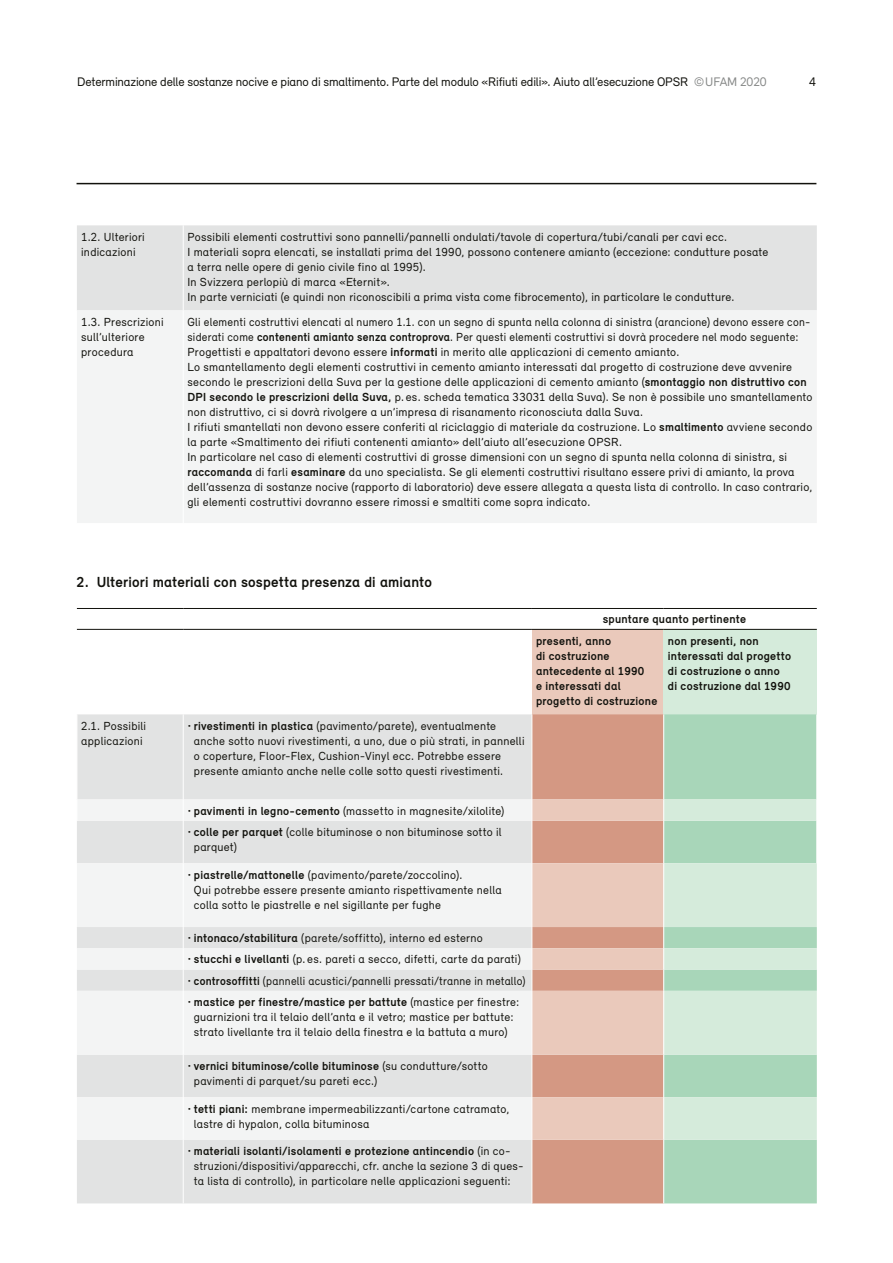
<style>
.page{position:relative;width:893px;height:1263px;background:#fff}
.page>*{position:absolute;margin:0;border:0;box-sizing:border-box;transform-origin:0 0}
._07_Untertitel{font:700 15px "Relevant";letter-spacing:.015em;color:#12120d}
.t1{font:12.75px "Relevant";letter-spacing:-.01em;color:#12120d}
._12_Grundtext_links{font:12px/15px "Relevant";letter-spacing:.025em;color:#12120d}
._12_Grundtext_links-2{font:12px/15px "Relevant";letter-spacing:.025em;color:#12120d;scale:.96 1}
._12_Tabellenkopf{font:700 12px/15px "Relevant";letter-spacing:.02em;color:#12120d}
.s1{color:#878988}
.s2{font-weight:700}
</style>
<div class="page">
<hr style="left:77px;top:183px;width:739px;height:1px;background:#12120d">
<div style="left:77px;top:225px;width:740px;height:85px;background:#e2e3e3"></div>
<div style="left:77px;top:310px;width:740px;height:213px;background:#f3f4f4"></div>
<hr style="left:183px;top:225px;width:1px;height:85px;background:#fff">
<hr style="left:183px;top:310px;width:1px;height:213px;background:#fff">
<div style="left:532px;top:629px;width:132px;height:85px;background:#eac9bb"></div>
<div style="left:664px;top:629px;width:153px;height:85px;background:#d5ebdb"></div>
<div style="left:77px;top:714px;width:454px;height:489px;background:#e2e3e3"></div>
<div style="left:532px;top:714px;width:131px;height:489px;background:#d49883"></div>
<div style="left:664px;top:714px;width:153px;height:489px;background:#a8d6b9"></div>
<svg style="left:77px;top:799px;width:454px;height:341px;fill:#f3f4f4"></svg>
<svg style="left:664px;top:799px;width:153px;height:341px;background:#c4e3ce"></svg>
<hr style="left:77px;top:714px;width:1px;height:85px;background:#fff">
<hr style="left:816px;top:714px;width:1px;height:85px;background:#fff">
<hr style="left:77px;top:608px;width:106px;height:1px;background:#12120d">
<hr style="left:183px;top:608px;width:349px;height:1px;background:#12120d">
<hr style="left:532px;top:608px;width:132px;height:1px;background:#12120d">
<hr style="left:664px;top:608px;width:153px;height:1px;background:#12120d">
<hr style="left:77px;top:629px;width:106px;height:1px;background:#12120d">
<hr style="left:183px;top:629px;width:349px;height:1px;background:#12120d">
<hr style="left:532px;top:629px;width:132px;height:1px;background:#12120d">
<hr style="left:664px;top:629px;width:153px;height:1px;background:#12120d">
<hr style="left:183px;top:714px;width:1px;height:85px;background:#fff">
<svg style="left:77px;top:799px;width:1px;height:22px"></svg>
<svg style="left:183px;top:799px;width:1px;height:22px"></svg>
<svg style="left:816px;top:799px;width:1px;height:22px"></svg>
<hr style="left:183px;top:821px;width:1px;height:42px;background:#fff">
<hr style="left:183px;top:863px;width:1px;height:64px;background:#fff">
<svg style="left:183px;top:927px;width:1px;height:64px"></svg>
<hr style="left:183px;top:991px;width:1px;height:63px;background:#fff">
<hr style="left:183px;top:1054px;width:1px;height:43px;background:#fff">
<hr style="left:183px;top:1097px;width:1px;height:43px;background:#fff">
<hr style="left:183px;top:1140px;width:1px;height:63px;background:#fff">
<svg style="left:531px;top:799px;width:133px;height:341px;background:#e2b7a7"></svg>
<hr style="left:663px;top:991px;width:1px;height:63px;background:#fff">
<hr style="left:663px;top:1054px;width:1px;height:43px;background:#fff">
<hr style="left:663px;top:1097px;width:1px;height:43px;background:#fff">
<hr style="left:816px;top:821px;width:1px;height:42px;background:#fff">
<p class="t1" style="left:77px;top:74px;width:691px">Determinazione delle sostanze nocive e piano di smaltimento. Parte del modulo «Rifiuti edili». Aiuto all’esecuzione OPSR <span class="s1">©UFAM 2020</span></p>
<p class="t1" style="left:809px;top:74px;width:8px">4</p>
<p class="_12_Grundtext_links" style="left:81px;top:229px;width:65px">1.2. Ulteriori indicazioni</p>
<p class="_12_Grundtext_links" style="left:187px;top:229px;width:541px">Possibili elementi costruttivi sono pannelli/pannelli ondulati/tavole di copertura/tubi/canali per cavi ecc.</p>
<p class="_12_Grundtext_links" style="left:187px;top:244px;width:582px">I materiali sopra elencati, se installati prima del 1990, possono contenere amianto (eccezione: condutture posate</p>
<p class="_12_Grundtext_links" style="left:187px;top:259px;width:240px">a terra nelle opere di genio civile fino al 1995).</p>
<p class="_12_Grundtext_links" style="left:187px;top:274px;width:204px">In Svizzera perlopiù di marca «Eternit».</p>
<p class="_12_Grundtext_links" style="left:187px;top:289px;width:548px">In parte verniciati (e quindi non riconoscibili a prima vista come fibrocemento), in particolare le condutture.</p>
<p class="_12_Grundtext_links" style="left:81px;top:314px;width:84px">1.3. Prescrizioni sull’ulteriore procedura</p>
<p class="_12_Grundtext_links-2" style="left:187px;top:314px;width:650px">Gli elementi costruttivi elencati al numero 1.1. con un segno di spunta nella colonna di sinistra (arancione) devono essere con&shy;siderati come <span class="s2">contenenti amianto senza controprova</span>. Per questi elementi costruttivi si dovrà procedere nel modo seguente:</p>
<p class="_12_Grundtext_links" style="left:187px;top:344px;width:493px">Progettisti e appaltatori devono essere <span class="s2">informati</span> in merito alle applicazioni di cemento amianto.</p>
<p class="_12_Grundtext_links" style="left:187px;top:359px;width:627px">Lo smantellamento degli elementi costruttivi in cemento amianto interessati dal progetto di costruzione deve avvenire secondo le prescrizioni della Suva per la gestione delle applicazioni di cemento amianto (<span class="s2">smontaggio non distruttivo con DPI secondo le prescrizioni della Suva,</span> p. es. scheda tematica 33031 della Suva). Se non è possibile uno smantellamento non distruttivo, ci si dovrà rivolgere a un’impresa di risanamento riconosciuta dalla Suva.</p>
<p class="_12_Grundtext_links" style="left:187px;top:419px;width:626px">I rifiuti smantellati non devono essere conferiti al riciclaggio di materiale da costruzione. Lo <span class="s2">smaltimento</span> avviene secondo la parte «Smaltimento dei rifiuti contenenti amianto» dell’aiuto all’esecuzione OPSR.</p>
<p class="_12_Grundtext_links" style="left:187px;top:449px;width:626px">In particolare nel caso di elementi costruttivi di grosse dimensioni con un segno di spunta nella colonna di sinistra, si <span class="s2">raccomanda</span> di farli <span class="s2">esaminare</span> da uno specialista. Se gli elementi costruttivi risultano essere privi di amianto, la prova dell’assenza di sostanze nocive (rapporto di laboratorio) deve essere allegata a questa lista di controllo. In caso contrario, gli elementi costruttivi dovranno essere rimossi e smaltiti come sopra indicato.</p>
<h3 class="_07_Untertitel" style="left:77px;top:573px;width:357px">2. Ulteriori materiali con sospetta presenza di amianto</h3>
<p class="_12_Grundtext_links" style="left:81px;top:718px;width:67px">2.1. Possibili applicazioni</p>
<p class="_12_Grundtext_links" style="left:194px;top:718px;width:332px;text-indent:-6px">• <span class="s2">rivestimenti in plastica</span> (pavimento/parete), eventualmente anche sotto nuovi rivestimenti, a uno, due o più strati, in pannelli o coperture, Floor-Flex, Cushion-Vinyl ecc. Potrebbe essere presente amianto anche nelle colle sotto questi rivestimenti.</p>
<p class="_12_Grundtext_links" style="left:187px;top:803px;width:318px">• <span class="s2">pavimenti in legno-cemento</span> (massetto in magnesite/xilolite)</p>
<p class="_12_Grundtext_links" style="left:194px;top:824px;width:309px;text-indent:-6px">• <span class="s2">colle per parquet</span> (colle bituminose o non bituminose sotto il parquet)</p>
<p class="_12_Grundtext_links" style="left:194px;top:867px;width:309px;text-indent:-6px">• <span class="s2">piastrelle/mattonelle</span> (pavimento/parete/zoccolino).<br>Qui potrebbe essere presente amianto rispettivamente nella colla sotto le piastrelle e nel sigillante per fughe</p>
<p class="_12_Grundtext_links" style="left:187px;top:930px;width:297px">• <span class="s2">intonaco/stabilitura</span> (parete/soffitto), interno ed esterno</p>
<p class="_12_Grundtext_links" style="left:187px;top:952px;width:335px">• <span class="s2">stucchi e livellanti</span> (p. es. pareti a secco, difetti, carte da parati)</p>
<p class="_12_Grundtext_links-2" style="left:187px;top:973px;width:354px">• <span class="s2">controsoffitti</span> (pannelli acustici/pannelli pressati/tranne in metallo)</p>
<p class="_12_Grundtext_links" style="left:187px;top:995px;width:333px;text-align:center">• <span class="s2">mastice per finestre/mastice per battute</span> (mastice per finestre: guarnizioni tra il telaio dell’anta e il vetro; mastice per battute: strato livellante tra il telaio della finestra e la battuta a muro)</p>
<p class="_12_Grundtext_links" style="left:194px;top:1058px;width:295px;text-indent:-6px">• <span class="s2">vernici bituminose/colle bituminose</span> (su condutture/sotto pavimenti di parquet/su pareti ecc.)</p>
<p class="_12_Grundtext_links" style="left:194px;top:1101px;width:317px;text-indent:-6px">• <span class="s2">tetti piani:</span> membrane impermeabilizzanti/cartone catramato, lastre di hypalon, colla bituminosa</p>
<p class="_12_Grundtext_links" style="left:194px;top:1143px;width:331px;text-indent:-6px">• <span class="s2">materiali isolanti/isolamenti e protezione antincendio</span> (in co&shy;struzioni/dispositivi/apparecchi, cfr. anche la sezione 3 di ques&shy;ta lista di controllo), in particolare nelle applicazioni seguenti:</p>
<p class="_12_Tabellenkopf" style="left:603px;top:612px;width:145px">spuntare quanto pertinente</p>
<p class="_12_Tabellenkopf" style="left:536px;top:633px;width:123px">presenti, anno<br>di costruzione antecedente al 1990<br>e interessati dal progetto di costruzione</p>
<p class="_12_Tabellenkopf" style="left:668px;top:633px;width:125px">non presenti, non interessati dal progetto di costruzione o anno di costruzione dal 1990</p>
</div>
